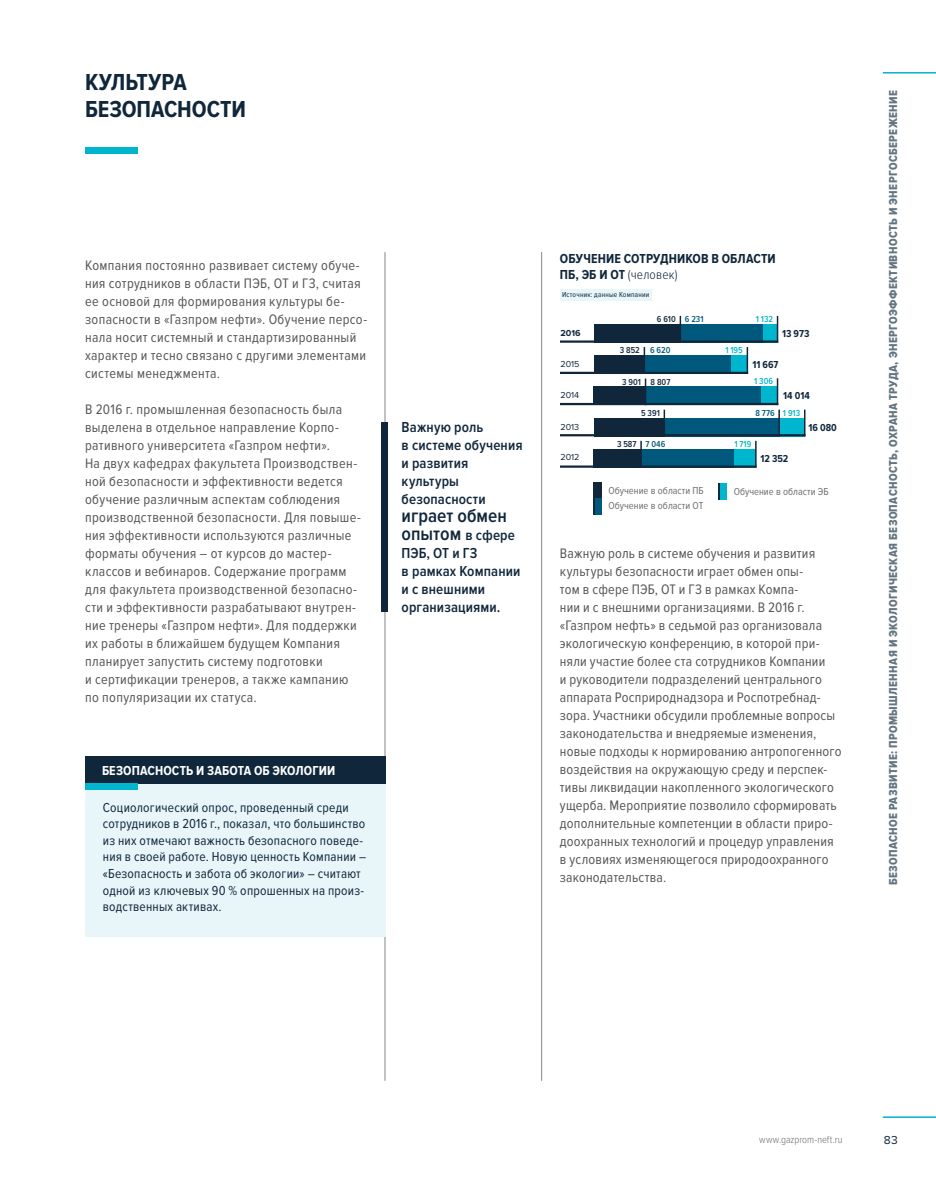
<style>
.page{position:relative;width:936px;height:1191px;background:#fff}
.page>*{position:absolute;margin:0;border:0;box-sizing:border-box;transform-origin:0 0}
.t1{font:700 24px/27px "Proxima Nova Cond";letter-spacing:-.005em;color:#10273b}
.t2{font:600 19.5px/18px "Proxima Nova Cond";color:#10273b}
.t3{font:600 15px/18px "Proxima Nova Cond";letter-spacing:.01em;color:#10273b}
.t4{font:14.25px/18px "Proxima Nova Cond";letter-spacing:.02em;color:#575756}
.t5{font:13.5px/16.5px "Proxima Nova Cond";letter-spacing:.015em;color:#10273b}
.t6{font:700 13.5px/16.5px "Proxima Nova Cond";letter-spacing:.01em;color:#10273b}
.t7{font:700 13.5px "Proxima Nova Cond";letter-spacing:.005em;color:#fff}
.t8{font:12px "Proxima Nova Cond Extrabld";letter-spacing:.03em;color:#627581}
.t9{font:12px "Proxima Nova";color:#10273b}
.t10{font:10.5px "Proxima Nova Cond";color:#706f6f}
.t11{font:700 10.5px "Proxima Nova Cond";color:#10273b}
.t12{font:300 10.5px "Proxima Nova Cond";color:#706f6f}
.t13{font:600 9px "Proxima Nova Cond";color:#10273b}
.t14{font:9px "Proxima Nova";color:#10273b}
.t15{font:600 9px "Proxima Nova Cond";color:#00b5ce}
.t16{font:600 9px "Proxima Nova Cond";color:#00597c}
.t17{font:700 9px "Proxima Nova";color:#10273b}
.t18{font:7.5px "Proxima Nova Cond";letter-spacing:.03em;color:#10273b}
.s1{font-size:15px}
.s2{font-weight:300}
.s3{color:#00597c}
.s4{color:#00b5ce}
</style>
<div class="page">
<div style="left:85px;top:147px;width:53px;height:6px;background:#00b5ce"></div>
<hr style="left:541px;top:252px;width:1px;height:828px;background:#878787">
<hr style="left:384px;top:252px;width:1px;height:828px;background:#878787">
<div style="left:560px;top:289px;width:91px;height:11px;background:#e8f5f9"></div>
<div style="left:85px;top:783px;width:300px;height:153px;background:#e8f5f9"></div>
<div style="left:85px;top:756px;width:300px;height:27px;background:#10273b"></div>
<div style="left:85px;top:783px;width:53px;height:6px;background:#00b5ce"></div>
<div style="left:733px;top:449px;width:23px;height:18px;background:#00b5ce"></div>
<div style="left:779px;top:417px;width:25px;height:19px;background:#00b5ce"></div>
<div style="left:760px;top:386px;width:17px;height:19px;background:#00b5ce"></div>
<div style="left:731px;top:355px;width:16px;height:19px;background:#00b5ce"></div>
<div style="left:762px;top:324px;width:15px;height:18px;background:#00b5ce"></div>
<div style="left:641px;top:449px;width:92px;height:18px;background:#00597c"></div>
<div style="left:664px;top:417px;width:115px;height:19px;background:#00597c"></div>
<div style="left:645px;top:386px;width:115px;height:19px;background:#00597c"></div>
<div style="left:644px;top:355px;width:87px;height:19px;background:#00597c"></div>
<div style="left:680px;top:324px;width:82px;height:18px;background:#00597c"></div>
<div style="left:594px;top:449px;width:47px;height:18px;background:#10273b"></div>
<div style="left:594px;top:417px;width:70px;height:19px;background:#10273b"></div>
<div style="left:594px;top:386px;width:51px;height:19px;background:#10273b"></div>
<div style="left:594px;top:355px;width:50px;height:19px;background:#10273b"></div>
<div style="left:594px;top:324px;width:86px;height:18px;background:#10273b"></div>
<svg style="left:755px;top:441px;width:1px;height:24px"></svg>
<hr style="left:663px;top:410px;width:2px;height:26px;background:#10273b">
<svg style="left:778px;top:409px;width:1px;height:25px"></svg>
<svg style="left:804px;top:409px;width:1px;height:25px"></svg>
<hr style="left:644px;top:378px;width:2px;height:27px;background:#10273b">
<hr style="left:776px;top:378px;width:2px;height:27px;background:#10273b">
<hr style="left:643px;top:347px;width:2px;height:27px;background:#10273b">
<hr style="left:746px;top:347px;width:2px;height:27px;background:#10273b">
<hr style="left:679px;top:316px;width:2px;height:27px;background:#10273b">
<hr style="left:776px;top:316px;width:2px;height:27px;background:#10273b">
<div style="left:593px;top:482px;width:9px;height:16px;background:#10273b"></div>
<div style="left:593px;top:498px;width:9px;height:16px;background:#00597c"></div>
<svg style="left:593px;top:498px;width:2px;height:16px"></svg>
<svg style="left:719px;top:483px;width:7px;height:16px"></svg>
<svg style="left:718px;top:483px;width:1px;height:16px"></svg>
<hr style="left:560px;top:434px;width:245px;height:2px;background:#10273b">
<hr style="left:560px;top:403px;width:218px;height:2px;background:#10273b">
<hr style="left:560px;top:372px;width:188px;height:2px;background:#10273b">
<hr style="left:560px;top:340px;width:218px;height:3px;background:#10273b">
<hr style="left:560px;top:465px;width:196px;height:3px;background:#10273b">
<div style="left:382px;top:422px;width:6px;height:190px;background:#10273b"></div>
<hr style="left:882px;top:1116px;width:53px;height:2px;background:#00b5ce">
<hr style="left:882px;top:72px;width:53px;height:2px;background:#00b5ce">
<h1 class="t1" style="left:85px;top:69px;width:162px">КУЛЬТУРА<br>БЕЗОПАСНОСТИ</h1>
<p class="t4" style="left:85px;top:257px;width:283px">Компания постоянно развивает систему обуче&shy;ния сотрудников в области ПЭБ, ОТ и ГЗ, считая ее основой для формирования культуры бе&shy;зопасности в «Газпром нефти». Обучение персо&shy;нала носит системный и стандартизированный характер и тесно связано с другими элементами системы менеджмента.</p>
<p class="t4" style="left:85px;top:401px;width:277px">В 2016 г. промышленная безопасность была выделена в отдельное направление Корпо&shy;ративного университета «Газпром нефти».<br>На двух кафедрах факультета Производствен&shy;ной безопасности и эффективности ведется обучение различным аспектам соблюдения производственной безопасности. Для повыше&shy;ния эффективности используются различные форматы обучения – от курсов до мастер&shy;классов и вебинаров. Содержание программ для факультета производственной безопасно&shy;сти и эффективности разрабатывают внутрен&shy;ние тренеры «Газпром нефти». Для поддержки их работы в ближайшем будущем Компания планирует запустить систему подготовки<br>и сертификации тренеров, а также кампанию по популяризации их статуса.</p>
<p class="t7" style="left:102px;top:763px;width:235px">БЕЗОПАСНОСТЬ И ЗАБОТА ОБ ЭКОЛОГИИ</p>
<p class="t5" style="left:103px;top:799px;width:265px">Социологический опрос, проведенный среди сотрудников в 2016 г., показал, что большинство из них отмечают важность безопасного поведе&shy;ния в своей работе. Новую ценность Компании – «Безопасность и забота об экологии» – считают одной из ключевых 90 % опрошенных на произ&shy;водственных активах.</p>
<p class="t3" style="left:401px;top:418px;width:122px">Важную роль<br>в системе обучения и развития культуры безопасности</p>
<h2 class="t2" style="left:401px;top:507px;width:115px">играет обмен опытом <span class="s1">в сфере</span></h2>
<p class="t3" style="left:401px;top:544px;width:120px">ПЭБ, ОТ и ГЗ<br>в рамках Компании и с внешними организациями.</p>
<p class="t6" style="left:560px;top:250px;width:217px">ОБУЧЕНИЕ СОТРУДНИКОВ В ОБЛАСТИ<br>ПБ, ЭБ И ОТ <span class="s2">(человек)</span></p>
<p class="t18" style="left:562px;top:290px;width:89px">Источник: данные Компании</p>
<p class="t13" style="left:656px;top:314px;width:48px">6 610 <span class="s3">6 231</span></p>
<p class="t15" style="left:755px;top:314px;width:19px">1 132</p>
<p class="t17" style="left:560px;top:328px;width:22px">2016</p>
<p class="t11" style="left:782px;top:328px;width:29px">13 973</p>
<p class="t13" style="left:619px;top:345px;width:52px">3 852 <span class="s3">6 620</span></p>
<p class="t15" style="left:725px;top:345px;width:19px">1 195</p>
<p class="t14" style="left:560px;top:359px;width:21px">2015</p>
<p class="t11" style="left:752px;top:358px;width:28px">11 667</p>
<p class="t13" style="left:622px;top:377px;width:50px">3 901 8 807</p>
<p class="t15" style="left:754px;top:376px;width:20px">1 306</p>
<p class="t14" style="left:560px;top:390px;width:20px">2014</p>
<p class="t11" style="left:783px;top:390px;width:28px">14 014</p>
<p class="t13" style="left:641px;top:408px;width:20px">5 391</p>
<p class="t16" style="left:755px;top:408px;width:46px">8 776 <span class="s4">1 913</span></p>
<p class="t14" style="left:560px;top:421px;width:20px">2013</p>
<p class="t11" style="left:808px;top:421px;width:30px">16 080</p>
<p class="t13" style="left:617px;top:439px;width:50px">3 587 <span class="s3">7 046</span></p>
<p class="t15" style="left:734px;top:439px;width:18px">1 719</p>
<p class="t14" style="left:560px;top:452px;width:21px">2012</p>
<p class="t11" style="left:760px;top:452px;width:30px">12 352</p>
<p class="t10" style="left:608px;top:485px;width:97px">Обучение в области ПБ</p>
<p class="t10" style="left:733px;top:485px;width:96px">Обучение в области ЭБ</p>
<p class="t10" style="left:608px;top:500px;width:96px">Обучение в области ОТ</p>
<p class="t4" style="left:560px;top:545px;width:283px">Важную роль в системе обучения и развития культуры безопасности играет обмен опы-<br>том в сфере ПЭБ, ОТ и ГЗ в рамках Компа-<br>нии и с внешними организациями. В 2016 г. «Газпром нефть» в седьмой раз организовала экологическую конференцию, в которой при&shy;няли участие более ста сотрудников Компании<br>и руководители подразделений центрального аппарата Росприроднадзора и Роспотребнад&shy;зора. Участники обсудили проблемные вопросы законодательства и внедряемые изменения, новые подходы к нормированию антропогенного воздействия на окружающую среду и перспек&shy;тивы ликвидации накопленного экологического ущерба. Мероприятие позволило сформировать дополнительные компетенции в области приро&shy;доохранных технологий и процедур управления в условиях изменяющегося природоохранного законодательства.</p>
<p class="t8" style="left:886px;top:885px;width:797px;rotate:-90deg">БЕЗОПАСНОЕ РАЗВИТИЕ: ПРОМЫШЛЕННАЯ И ЭКОЛОГИЧЕСКАЯ БЕЗОПАСНОСТЬ, ОХРАНА ТРУДА, ЭНЕРГОЭФФЕКТИВНОСТЬ И ЭНЕРГОСБЕРЕЖЕНИЕ</p>
<p class="t12" style="left:759px;top:1133px;width:85px">www.gazprom-neft.ru</p>
<p class="t9" style="left:883px;top:1133px;width:15px">83</p>
</div>
